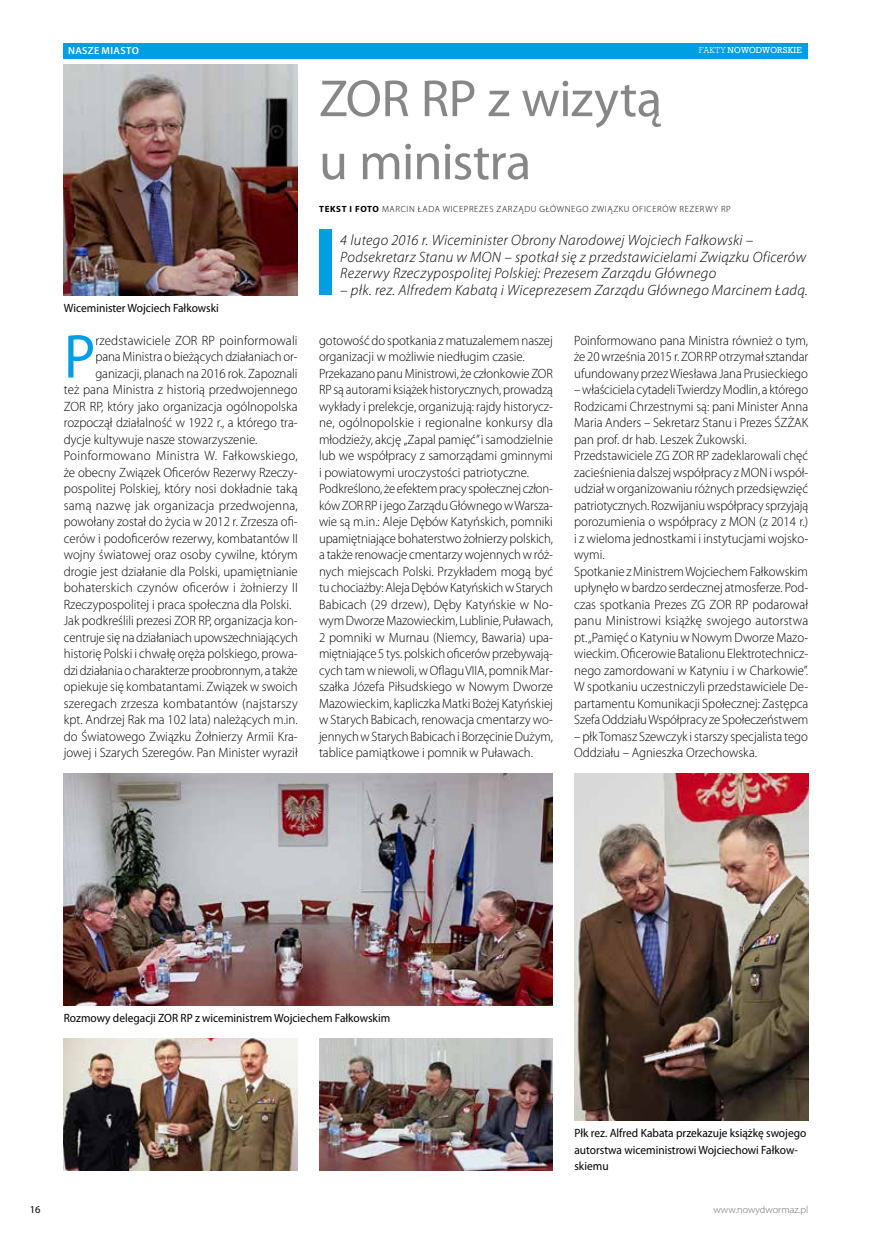
<style>
.page{position:relative;width:872px;height:1234px;background:#fff}
.page>*{position:absolute;margin:0;border:0;box-sizing:border-box;transform-origin:0 0}
.t1{font:62.4px "Myriad Pro";color:#009ee3;scale:.95 1}
.t2{font:52.5px/63px "Myriad Pro";letter-spacing:-.01em;color:#868786}
.t3{font:italic 300 15px/16.5px "Myriad Pro";letter-spacing:.02em;color:#000}
.t4{font:300 13.5px/16.5px "Myriad Pro";color:#000;scale:.95 1}
.t5{font:300 13.5px/16.5px "Myriad Pro";color:#000;scale:.94 1}
.t6{font:300 13.5px "Myriad Pro";color:#000;scale:.96 1}
.t7{font:300 13.5px "Myriad Pro";letter-spacing:.025em;color:#000;scale:.96 1}
.t8{font:12px/16.5px "Myriad Pro";color:#000;scale:.95 1}
.t9{font:10.5px "Myriad Pro";color:#000}
.t10{font:300 10.2px "Myriad Pro";color:#6e6e6e}
.t11{font:600 10.2px "Myriad Pro";letter-spacing:.035em;color:#fff}
.t12{font:300 9px "Myriad Pro";letter-spacing:.07em;color:#000}
.t13{font:8.85px "Geo Slab 712 Md EU";letter-spacing:.015em;color:#fff}
.s1{font-family:"Geo Slab 712 Lt EU"}
.s2{font-weight:700}
</style>
<div class="page">
<div style="left:64px;top:43px;width:744px;height:15px;background:#009ee3"></div>
<div style="left:319px;top:229px;width:13px;height:66px;background:#009ee3"></div>
<img style="left:64px;top:1038px;width:233px;height:131px">
<img style="left:64px;top:773px;width:489px;height:231px">
<img style="left:319px;top:1038px;width:234px;height:131px">
<img style="left:64px;top:64px;width:234px;height:231px">
<img style="left:574px;top:773px;width:234px;height:347px">
<p class="t11" style="left:68px;top:44px;width:72px">NASZE MIASTO</p>
<p class="t8" style="left:64px;top:299px;width:165px">Wiceminister Wojciech Fałkowski</p>
<h1 class="t1" style="left:64px;top:318px;width:35px">P</h1>
<p class="t6" style="left:95px;top:332px;width:212px">rzedstawiciele ZOR RP poinformowali</p>
<p class="t4" style="left:95px;top:348px;width:214px">pana Ministra o bieżących działaniach or-</p>
<p class="t4" style="left:95px;top:365px;width:214px">ganizacji, planach na 2016 rok. Zapoznali</p>
<p class="t4" style="left:64px;top:381px;width:248px">też pana Ministra z historią przedwojennego</p>
<p class="t6" style="left:64px;top:398px;width:245px">ZOR RP, który jako organizacja ogólnopolska</p>
<p class="t4" style="left:64px;top:414px;width:248px">rozpoczął działalność w 1922 r., a którego tra-</p>
<p class="t4" style="left:64px;top:431px;width:205px">dycje kultywuje nasze stowarzyszenie.</p>
<p class="t7" style="left:64px;top:448px;width:245px">Poinformowano Ministra W. Fałkowskiego,</p>
<p class="t4" style="left:64px;top:464px;width:248px">że obecny Związek Oficerów Rezerwy Rzeczy-</p>
<p class="t6" style="left:64px;top:481px;width:245px">pospolitej Polskiej, który nosi dokładnie taką</p>
<p class="t6" style="left:64px;top:497px;width:245px">samą nazwę jak organizacja przedwojenna,</p>
<p class="t4" style="left:64px;top:513px;width:248px">powołany został do życia w 2012 r. Zrzesza ofi-</p>
<p class="t4" style="left:64px;top:530px;width:248px">cerów i podoficerów rezerwy, kombatantów II</p>
<p class="t4" style="left:64px;top:546px;width:248px">wojny światowej oraz osoby cywilne, którym</p>
<p class="t4" style="left:64px;top:563px;width:248px">drogie jest działanie dla Polski, upamiętnianie</p>
<p class="t6" style="left:64px;top:580px;width:245px">bohaterskich czynów oficerów i żołnierzy II</p>
<p class="t4" style="left:64px;top:596px;width:241px">Rzeczypospolitej i praca społeczna dla Polski.</p>
<p class="t4" style="left:64px;top:612px;width:248px">Jak podkreślili prezesi ZOR RP, organizacja kon-</p>
<p class="t5" style="left:64px;top:629px;width:250px">centruje się na działaniach upowszechniających</p>
<p class="t4" style="left:64px;top:645px;width:248px">historię Polski i chwałę oręża polskiego, prowa-</p>
<p class="t5" style="left:64px;top:662px;width:250px">dzi działania o charakterze proobronnym, a także</p>
<p class="t4" style="left:64px;top:678px;width:248px">opiekuje się kombatantami. Związek w swoich</p>
<p class="t6" style="left:64px;top:695px;width:245px">szeregach zrzesza kombatantów (najstarszy</p>
<p class="t4" style="left:64px;top:711px;width:248px">kpt. Andrzej Rak ma 102 lata) należących m.in.</p>
<p class="t4" style="left:64px;top:728px;width:248px">do Światowego Związku Żołnierzy Armii Kra-</p>
<p class="t4" style="left:64px;top:744px;width:248px">jowej i Szarych Szeregów. Pan Minister wyraził</p>
<h2 class="t2" style="left:319px;top:66px;width:344px">ZOR RP z wizytą u ministra</h2>
<p class="t13" style="left:699px;top:45px;width:105px"><span class="s1">FAKTY</span> NOWODWORSKIE</p>
<p class="t12" style="left:319px;top:204px;width:413px"><span class="s2">TEKST I FOTO</span> MARCIN ŁADA WICEPREZES ZARZĄDU GŁÓWNEGO ZWIĄZKU OFICERÓW REZERWY RP</p>
<p class="t3" style="left:340px;top:232px;width:467px">4 lutego 2016 r. Wiceminister Obrony Narodowej Wojciech Fałkowski –<br>Podsekretarz Stanu w MON – spotkał się z przedstawicielami Związku Oficerów<br>Rezerwy Rzeczypospolitej Polskiej: Prezesem Zarządu Głównego</p>
<p class="t3" style="left:340px;top:281px;width:469px">– płk. rez. Alfredem Kabatą i Wiceprezesem Zarządu Głównego Marcinem Ładą.</p>
<p class="t4" style="left:319px;top:332px;width:248px">gotowość do spotkania z matuzalemem naszej organizacji w możliwie niedługim czasie.<br>Przekazano panu Ministrowi, że członkowie ZOR RP są autorami książek historycznych, prowadzą wykłady i prelekcje, organizują: rajdy historycz&shy;ne, ogólnopolskie i regionalne konkursy dla młodzieży, akcję „Zapal pamięć” i samodzielnie lub we współpracy z samorządami gminnymi i powiatowymi uroczystości patriotyczne.<br>Podkreślono, że efektem pracy społecznej człon&shy;ków ZOR RP i jego Zarządu Głównego w Warsza&shy;wie są m.in.: Aleje Dębów Katyńskich, pomniki upamiętniające bohaterstwo żołnierzy polskich, a także renowacje cmentarzy wojennych w róż&shy;nych miejscach Polski. Przykładem mogą być tu chociażby: Aleja Dębów Katyńskich w Starych Babicach (29 drzew), Dęby Katyńskie w No&shy;wym Dworze Mazowieckim, Lublinie, Puławach, 2 pomniki w Murnau (Niemcy, Bawaria) upa&shy;miętniające 5 tys. polskich oficerów przebywają&shy;cych tam w niewoli, w Oflagu VIIA, pomnik Mar&shy;szałka Józefa Piłsudskiego w Nowym Dworze Mazowieckim, kapliczka Matki Bożej Katyńskiej w Starych Babicach, renowacja cmentarzy wo&shy;jennych w Starych Babicach i Borzęcinie Dużym, tablice pamiątkowe i pomnik w Puławach.</p>
<p class="t4" style="left:574px;top:332px;width:248px;text-align:justify">Poinformowano pana Ministra również o tym, że 20 września 2015 r. ZOR RP otrzymał sztandar ufundowany przez Wiesława Jana Prusieckiego</p>
<p class="t5" style="left:574px;top:381px;width:250px">– właściciela cytadeli Twierdzy Modlin, a którego Rodzicami Chrzestnymi są: pani Minister Anna Maria Anders – Sekretarz Stanu i Prezes ŚZŻAK pan prof. dr hab. Leszek Żukowski.<br>Przedstawiciele ZG ZOR RP zadeklarowali chęć zacieśnienia dalszej współpracy z MON i współ&shy;udział w organizowaniu różnych przedsięwzięć patriotycznych. Rozwijaniu współpracy sprzyjają porozumienia o współpracy z MON (z 2014 r.) i z wieloma jednostkami i instytucjami wojsko&shy;wymi.<br>Spotkanie z Ministrem Wojciechem Fałkowskim upłynęło w bardzo serdecznej atmosferze. Pod&shy;czas spotkania Prezes ZG ZOR RP podarował panu Ministrowi książkę swojego autorstwa pt. „Pamięć o Katyniu w Nowym Dworze Mazo&shy;wieckim. Oficerowie Batalionu Elektrotechnicz&shy;nego zamordowani w Katyniu i w Charkowie”.<br>W spotkaniu uczestniczyli przedstawiciele De&shy;partamentu Komunikacji Społecznej: Zastępca Szefa Oddziału Współpracy ze Społeczeństwem</p>
<p class="t4" style="left:574px;top:728px;width:248px">– płk Tomasz Szewczyk i starszy specjalista tego<br>Oddziału – Agnieszka Orzechowska.</p>
<p class="t8" style="left:64px;top:1008px;width:345px">Rozmowy delegacji ZOR RP z wiceministrem Wojciechem Fałkowskim</p>
<p class="t9" style="left:30px;top:1202px;width:12px">16</p>
<p class="t8" style="left:574px;top:1124px;width:246px">Płk rez. Alfred Kabata przekazuje książkę swojego autorstwa wiceministrowi Wojciechowi Fałkow&shy;skiemu</p>
<p class="t10" style="left:713px;top:1203px;width:96px">www.nowydwormaz.pl</p>
</div>
